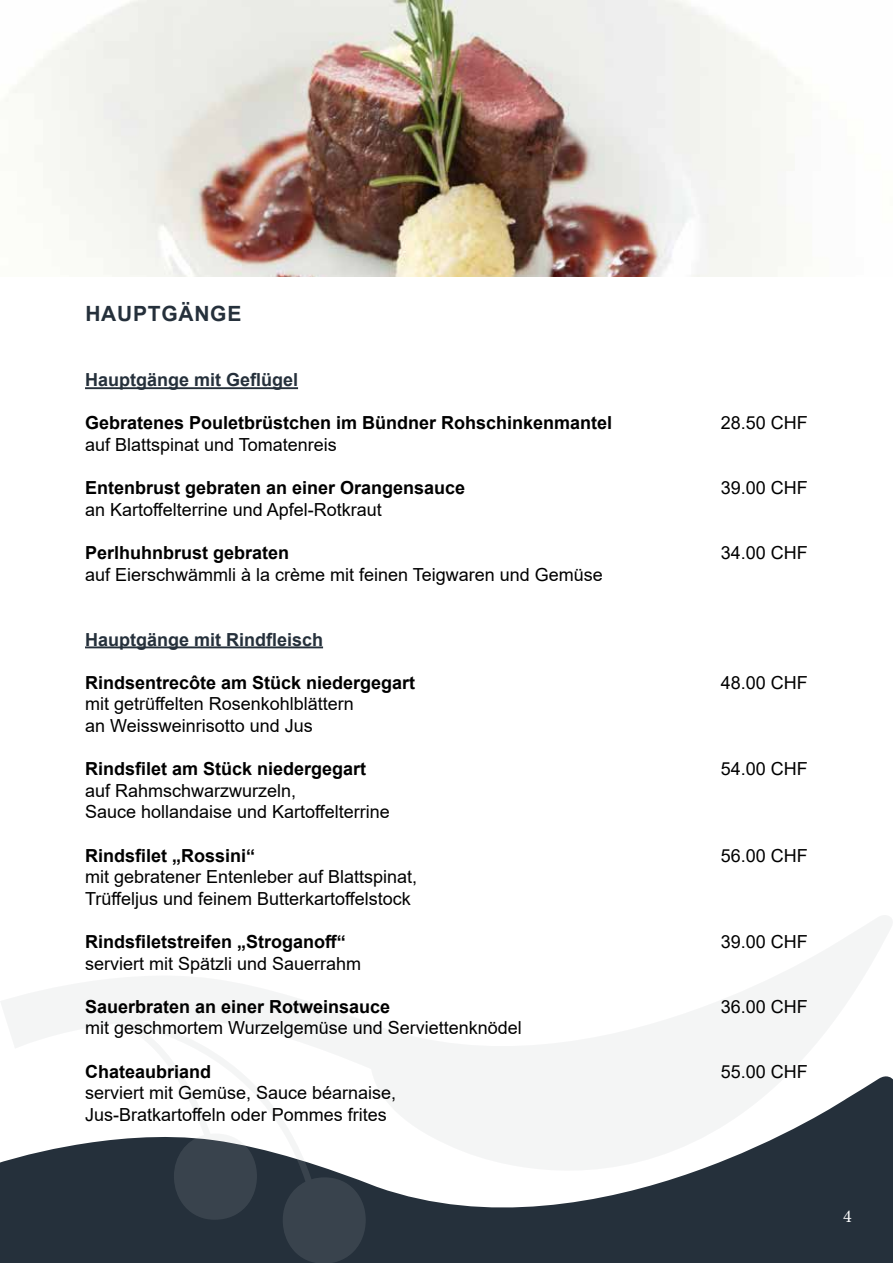
<style>
.page{position:relative;width:893px;height:1263px;background:#fff}
.page>*{position:absolute;margin:0;border:0;box-sizing:border-box;transform-origin:0 0}
.t1{font:700 21px "Arial";letter-spacing:.035em;color:#25303b}
.t2{font:18px/21.6px "Arial";color:#000}
.t3{font:700 18px "Arial";color:#000}
.t4{font:700 18px "Arial";color:#25303b}
.t5{font:18px "Minion Pro";color:#fff}
</style>
<div class="page">
<svg style="left:0;top:915px;width:893px;height:348px"></svg>
<div style="left:797px;top:1163px;width:84px;height:91px;background:#25303b"></div>
<hr style="left:85px;top:387px;width:213px;height:2px;background:#25303b">
<hr style="left:85px;top:646px;width:238px;height:2px;background:#25303b">
<img style="left:5px;top:0;width:797px;height:276px">
<p class="t1" style="left:85px;top:299px;width:157px">HAUPTGÄNGE</p>
<p class="t4" style="left:85px;top:367px;width:215px">Hauptgänge mit Geflügel</p>
<p class="t3" style="left:85px;top:410px;width:529px">Gebratenes Pouletbrüstchen im Bündner Rohschinkenmantel</p>
<p class="t2" style="left:721px;top:412px;width:89px">28.50 CHF</p>
<p class="t2" style="left:85px;top:434px;width:253px">auf Blattspinat und Tomatenreis</p>
<p class="t3" style="left:85px;top:475px;width:382px">Entenbrust gebraten an einer Orangensauce</p>
<p class="t2" style="left:721px;top:477px;width:89px">39.00 CHF</p>
<p class="t2" style="left:85px;top:499px;width:298px">an Kartoffelterrine und Apfel-Rotkraut</p>
<p class="t3" style="left:85px;top:540px;width:206px">Perlhuhnbrust gebraten</p>
<p class="t2" style="left:721px;top:542px;width:89px">34.00 CHF</p>
<p class="t2" style="left:85px;top:563px;width:519px">auf Eierschwämmli à la crème mit feinen Teigwaren und Gemüse</p>
<p class="t4" style="left:85px;top:626px;width:240px">Hauptgänge mit Rindfleisch</p>
<p class="t3" style="left:85px;top:670px;width:332px">Rindsentrecôte am Stück niedergegart</p>
<p class="t2" style="left:721px;top:671px;width:89px">48.00 CHF</p>
<p class="t2" style="left:85px;top:693px;width:270px">mit getrüffelten Rosenkohlblättern an Weissweinrisotto und Jus</p>
<p class="t3" style="left:85px;top:756px;width:283px">Rindsfilet am Stück niedergegart</p>
<p class="t2" style="left:721px;top:758px;width:89px">54.00 CHF</p>
<p class="t2" style="left:85px;top:779px;width:306px">auf Rahmschwarzwurzeln,<br>Sauce hollandaise und Kartoffelterrine</p>
<p class="t3" style="left:85px;top:842px;width:172px">Rindsfilet „Rossini“</p>
<p class="t2" style="left:721px;top:844px;width:89px">56.00 CHF</p>
<p class="t2" style="left:85px;top:866px;width:334px">mit gebratener Entenleber auf Blattspinat,<br>Trüffeljus und feinem Butterkartoffelstock</p>
<p class="t3" style="left:85px;top:929px;width:262px">Rindsfiletstreifen „Stroganoff“</p>
<p class="t2" style="left:721px;top:931px;width:89px">39.00 CHF</p>
<p class="t2" style="left:85px;top:952px;width:278px">serviert mit Spätzli und Sauerrahm</p>
<p class="t3" style="left:85px;top:994px;width:307px">Sauerbraten an einer Rotweinsauce</p>
<p class="t2" style="left:721px;top:995px;width:89px">36.00 CHF</p>
<p class="t2" style="left:85px;top:1017px;width:438px">mit geschmortem Wurzelgemüse und Serviettenknödel</p>
<p class="t3" style="left:85px;top:1058px;width:128px">Chateaubriand</p>
<p class="t2" style="left:721px;top:1060px;width:89px">55.00 CHF</p>
<p class="t2" style="left:85px;top:1082px;width:313px">serviert mit Gemüse, Sauce béarnaise,<br>Jus-Bratkartoffeln oder Pommes frites</p>
<p class="t5" style="left:843px;top:1204px;width:10px">4</p>
</div>
